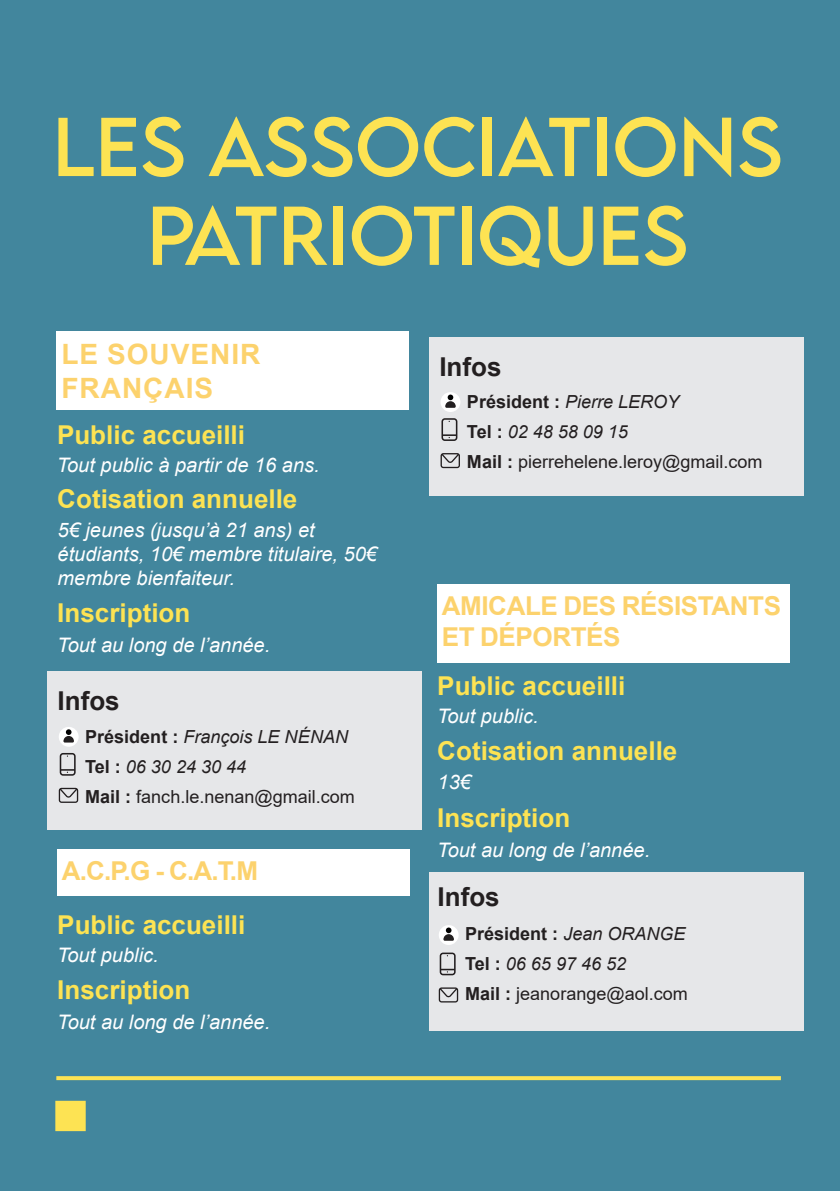
<style>
.page{position:relative;width:840px;height:1191px;background:#fff}
.page>*{position:absolute;margin:0;border:0;box-sizing:border-box;transform-origin:0 0}
.t1{font:74px/88.8px "LEMONMILK Pro FTR";letter-spacing:.005em;color:#fde353;text-align:center}
.t2{font:700 28px "Arial";letter-spacing:.035em;color:#fcd26d}
.t3{font:700 26px "Arial";color:#fde353}
.t4{font:700 26px/31.2px "Arial";letter-spacing:-.015em;color:#fcd26d}
.t5{font:700 26px "Arial";color:#231f20}
.t6{font:italic 20px/24px "Arial";color:#fff}
.t7{font:18px/30px "Arial";color:#231f20}
.t8{font:italic 18px "Arial";color:#231f20}
.t9{font:700 18px "Arial";color:#231f20}
.s1{font-weight:700;font-style:normal}
.s2{font-weight:700}
.s3{font-style:italic}
.s4{font-weight:400;font-style:italic}
</style>
<div class="page">
<div style="left:0;top:0;width:839px;height:1191px;background:#42869d"></div>
<svg style="left:56px;top:1076px;width:724px;height:4px;background:#f5df55"></svg>
<div style="left:55px;top:1100px;width:31px;height:31px;background:#fde353;border:2px solid #fde353"></div>
<div style="left:57px;top:332px;width:352px;height:78px;background:#fff"></div>
<div style="left:437px;top:584px;width:351px;height:78px;background:#fff"></div>
<div style="left:48px;top:671px;width:374px;height:159px;background:#e6e7e9"></div>
<div style="left:429px;top:872px;width:374px;height:158px;background:#e6e7e9"></div>
<svg style="left:60px;top:753px;width:16px;height:22px"></svg>
<svg style="left:59px;top:788px;width:19px;height:15px"></svg>
<div style="left:59px;top:727px;width:20px;height:19px;background:#fff;border-radius:50%"></div>
<svg style="left:63px;top:729px;width:11px;height:13px"></svg>
<svg style="left:439px;top:952px;width:16px;height:23px"></svg>
<svg style="left:438px;top:987px;width:20px;height:15px"></svg>
<div style="left:438px;top:925px;width:20px;height:20px;background:#fff;border-radius:50%"></div>
<svg style="left:443px;top:927px;width:10px;height:13px"></svg>
<div style="left:57px;top:849px;width:352px;height:46px;background:#fff"></div>
<div style="left:429px;top:337px;width:374px;height:158px;background:#e6e7e9"></div>
<svg style="left:441px;top:418px;width:16px;height:23px"></svg>
<svg style="left:440px;top:453px;width:19px;height:15px"></svg>
<div style="left:440px;top:392px;width:20px;height:20px;background:#fff;border-radius:50%"></div>
<svg style="left:445px;top:394px;width:10px;height:14px"></svg>
<p class="t1" style="left:53px;top:103px;width:730px">LES ASSOCIATIONS<br>PATRIOTIQUES</p>
<p class="t2" style="left:61px;top:335px;width:200px">LE SOUVENIR</p>
<p class="t2" style="left:61px;top:368px;width:153px">FRANÇAIS</p>
<p class="t3" style="left:57px;top:416px;width:189px">Public accueilli</p>
<p class="t6" style="left:57px;top:453px;width:264px">Tout public à partir de 16 ans.</p>
<p class="t3" style="left:57px;top:481px;width:241px">Cotisation annuelle</p>
<p class="t6" style="left:58px;top:518px;width:321px">5€ jeunes (jusqu’à 21 ans) et étudiants, 10€ membre titulaire, 50€ membre bienfaiteur.</p>
<p class="t3" style="left:57px;top:594px;width:134px">Inscription</p>
<p class="t6" style="left:57px;top:633px;width:214px">Tout au long de l’année.</p>
<p class="t5" style="left:58px;top:683px;width:64px">Infos</p>
<p class="t8" style="left:85px;top:725px;width:264px"><span class="s1">Président :</span> François LE NÉNAN</p>
<p class="t8" style="left:85px;top:755px;width:162px"><span class="s1">Tel :</span> 06 30 24 30 44</p>
<p class="t7" style="left:85px;top:781px;width:271px"><span class="s2">Mail :</span> fanch.le.nenan@gmail.com</p>
<p class="t4" style="left:62px;top:855px;width:198px">A.C.P.G - C.A.T.M</p>
<p class="t3" style="left:57px;top:906px;width:189px">Public accueilli</p>
<p class="t6" style="left:57px;top:943px;width:103px">Tout public.</p>
<p class="t3" style="left:57px;top:971px;width:134px">Inscription</p>
<p class="t6" style="left:57px;top:1010px;width:214px">Tout au long de l’année.</p>
<p class="t5" style="left:439px;top:348px;width:64px">Infos</p>
<p class="t7" style="left:466px;top:387px;width:297px"><span class="s2">Président :</span> <span class="s3">Pierre LEROY<br></span><span class="s2">Tel :</span> <span class="s3">02 48 58 09 15<br></span><span class="s2">Mail :</span> pierrehelene.leroy@gmail.com</p>
<p class="t4" style="left:441px;top:591px;width:341px">AMICALE DES RÉSISTANTS<br>ET DÉPORTÉS</p>
<p class="t3" style="left:437px;top:667px;width:189px">Public accueilli</p>
<p class="t6" style="left:437px;top:704px;width:103px">Tout public.</p>
<p class="t3" style="left:437px;top:732px;width:241px">Cotisation annuelle</p>
<p class="t6" style="left:437px;top:770px;width:35px">13€</p>
<p class="t3" style="left:437px;top:799px;width:134px">Inscription</p>
<p class="t6" style="left:437px;top:838px;width:214px">Tout au long de l’année.</p>
<p class="t5" style="left:437px;top:878px;width:64px">Infos</p>
<p class="t9" style="left:465px;top:920px;width:222px">Président : <span class="s4">Jean ORANGE</span></p>
<p class="t8" style="left:465px;top:951px;width:162px"><span class="s1">Tel :</span> 06 65 97 46 52</p>
<p class="t7" style="left:465px;top:978px;width:224px"><span class="s2">Mail :</span> jeanorange@aol.com</p>
</div>
